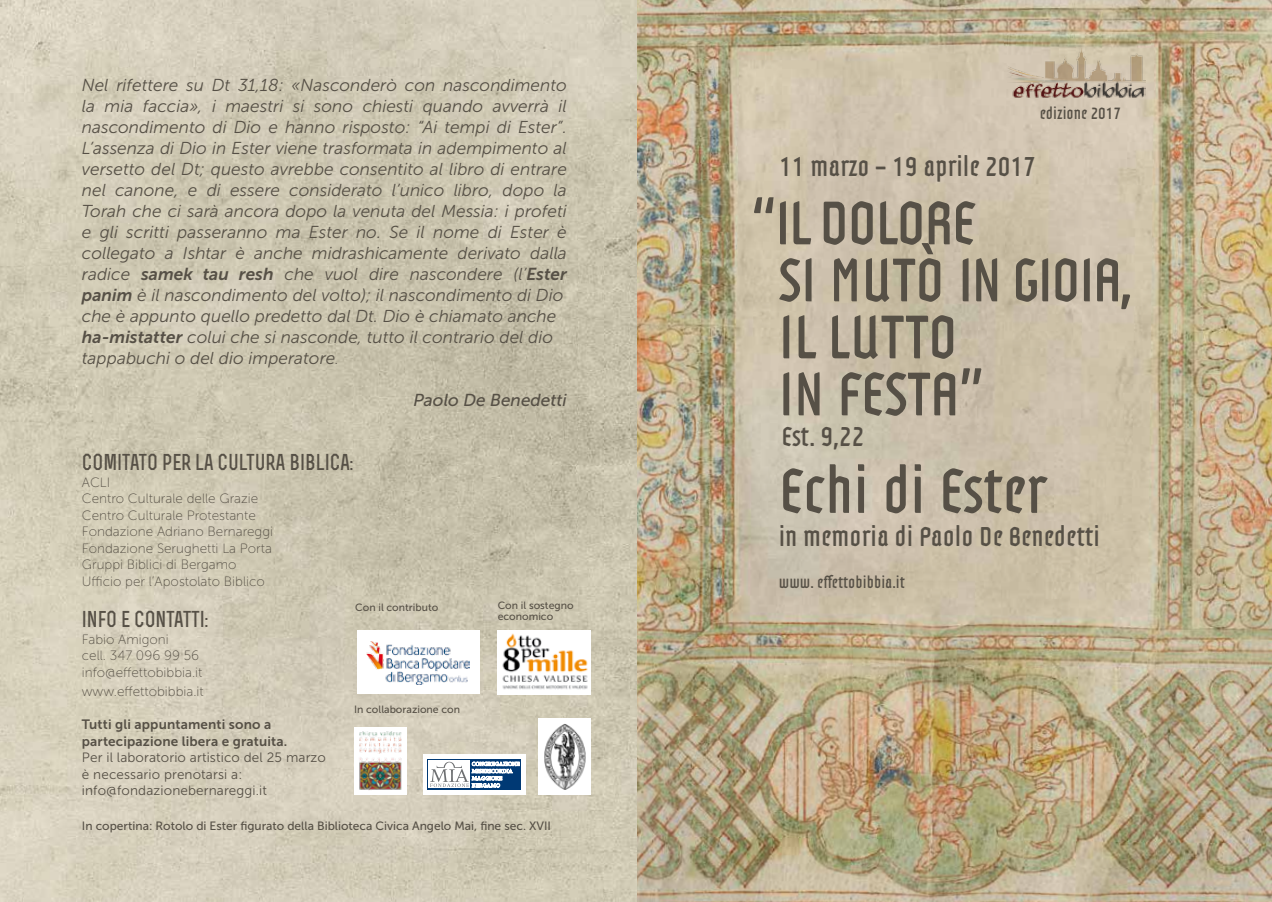
<style>
.page{position:relative;width:1272px;height:902px;background:#fff}
.page>*{position:absolute;margin:0;border:0;box-sizing:border-box;transform-origin:0 0}
.t1{font:500 69.75px "Adso";letter-spacing:-.005em;color:#565046}
.t2{font:500 67.5px/57px "Adso";letter-spacing:-.02em;color:#565046}
.t3{font:500 30px "Adso";color:#565046}
.t4{font:700 21.45px "Rex";color:#565046}
.t5{font:500 18px "Adso";color:#565046}
.t6{font:italic 17.25px/21px "Museo Sans 300";color:#565046}
.t7{font:italic 17.25px "Museo Sans 500";color:#565046}
.t8{font:13.5px/16.5px "Museo Sans 100";color:#565046}
.t9{font:13.5px/16.5px "Museo Sans 300";letter-spacing:.01em;color:#565046}
.t10{font:13.5px/16.5px "Museo Sans 700";letter-spacing:.01em;color:#565046}
.t11{font:12px "Museo Sans 500";color:#565046}
.t12{font:10.5px/10.5px "Museo Sans 500";color:#565046}
.s1{font-family:"Museo Sans 700"}
.s2{font-family:"Museo Sans 100"}
</style>
<div class="page">
<img style="left:0;top:0;width:637px;height:901px">
<img style="left:637px;top:0;width:634px;height:901px">
<div style="left:354px;top:726px;width:53px;height:68px;background:#fff"></div>
<img style="left:359px;top:731px;width:43px;height:59px">
<div style="left:423px;top:754px;width:103px;height:40px;background:#fff"></div>
<svg style="left:427px;top:759px;width:94px;height:30px"></svg>
<div style="left:428px;top:760px;width:42px;height:28px;background:#fff"></div>
<svg style="left:430px;top:761px;width:89px;height:26px"></svg>
<div style="left:538px;top:718px;width:52px;height:76px;background:#fff"></div>
<img style="left:544px;top:724px;width:42px;height:65px">
<img style="left:497px;top:630px;width:93px;height:64px">
<div style="left:1004px;top:35px;width:146px;height:94px;background:#d5c8b5"></div>
<img style="left:1006px;top:35px;width:139px;height:80px">
<div style="left:357px;top:630px;width:122px;height:64px;background:#fff"></div>
<img style="left:366px;top:641px;width:104px;height:43px">
<p class="t6" style="left:82px;top:74px;width:486px">Nel rifettere su Dt 31,18: «Nasconderò con nascondimento la mia faccia», i maestri si sono chiesti quando avverrà il nascondimento di Dio e hanno risposto: “Ai tempi di Ester”.<br>L’assenza di Dio in Ester viene trasformata in adempimento al versetto del Dt; questo avrebbe consentito al libro di entrare nel canone, e di essere considerato l’unico libro, dopo la Torah che ci sarà ancora dopo la venuta del Messia: i profeti e gli scritti passeranno ma Ester no. Se il nome di Ester è collegato a Ishtar è anche midrashicamente derivato dalla radice <span class="s1">samek tau resh</span> che vuol dire nascondere (l’<span class="s1">Ester panim</span> è il nascondimento del volto); il nascondimento di Dio che è appunto quello predetto dal Dt. Dio è chiamato anche <span class="s1">ha-mistatter</span> colui che si nasconde, tutto il contrario del dio tappabuchi o del dio imperatore<span class="s2">.</span></p>
<p class="t7" style="left:413px;top:390px;width:155px">Paolo De Benedetti</p>
<p class="t4" style="left:82px;top:449px;width:273px">COMITATO PER LA CULTURA BIBLICA:</p>
<p class="t8" style="left:82px;top:474px;width:193px">ACLI<br>Centro Culturale delle Grazie<br>Centro Culturale Protestante<br>Fondazione Adriano Bernareggi<br>Fondazione Serughetti La Porta<br>Gruppi Biblici di Bergamo<br>Ufficio per l’Apostolato Biblico</p>
<p class="t4" style="left:82px;top:605px;width:128px">INFO E CONTATTI:</p>
<p class="t8" style="left:82px;top:631px;width:122px">Fabio Amigoni<br>cell. 347 096 99 56 info@effettobibbia.it</p>
<p class="t8" style="left:82px;top:683px;width:123px">www.effettobibbia.it</p>
<p class="t10" style="left:82px;top:716px;width:207px">Tutti gli appuntamenti sono a partecipazione libera e gratuita.</p>
<p class="t9" style="left:82px;top:749px;width:245px">Per il laboratorio artistico del 25 marzo è necessario prenotarsi a: info@fondazionebernareggi.it</p>
<p class="t12" style="left:355px;top:602px;width:85px">Con il contributo</p>
<p class="t12" style="left:497px;top:600px;width:77px">Con il sostegno economico</p>
<p class="t12" style="left:354px;top:703px;width:107px">In collaborazione con</p>
<p class="t11" style="left:82px;top:819px;width:470px">In copertina: Rotolo di Ester figurato della Biblioteca Civica Angelo Mai, fine sec. XVII</p>
<p class="t5" style="left:1039px;top:100px;width:83px">edizione 2017</p>
<h3 class="t3" style="left:779px;top:145px;width:258px">11 marzo – 19 aprile 2017</h3>
<h2 class="t2" style="left:778px;top:190px;width:356px;text-indent:-26px">“IL DOLORE<br>SI MUTÒ IN GIOIA,<br>IL LUTTO<br>IN FESTA”</h2>
<h3 class="t3" style="left:781px;top:415px;width:84px">Est. 9,22</h3>
<h1 class="t1" style="left:778px;top:439px;width:269px">Echi di Ester</h1>
<h3 class="t3" style="left:778px;top:514px;width:323px">in memoria di Paolo De Benedetti</h3>
<p class="t5" style="left:778px;top:568px;width:128px">www. effettobibbia.it</p>
</div>
